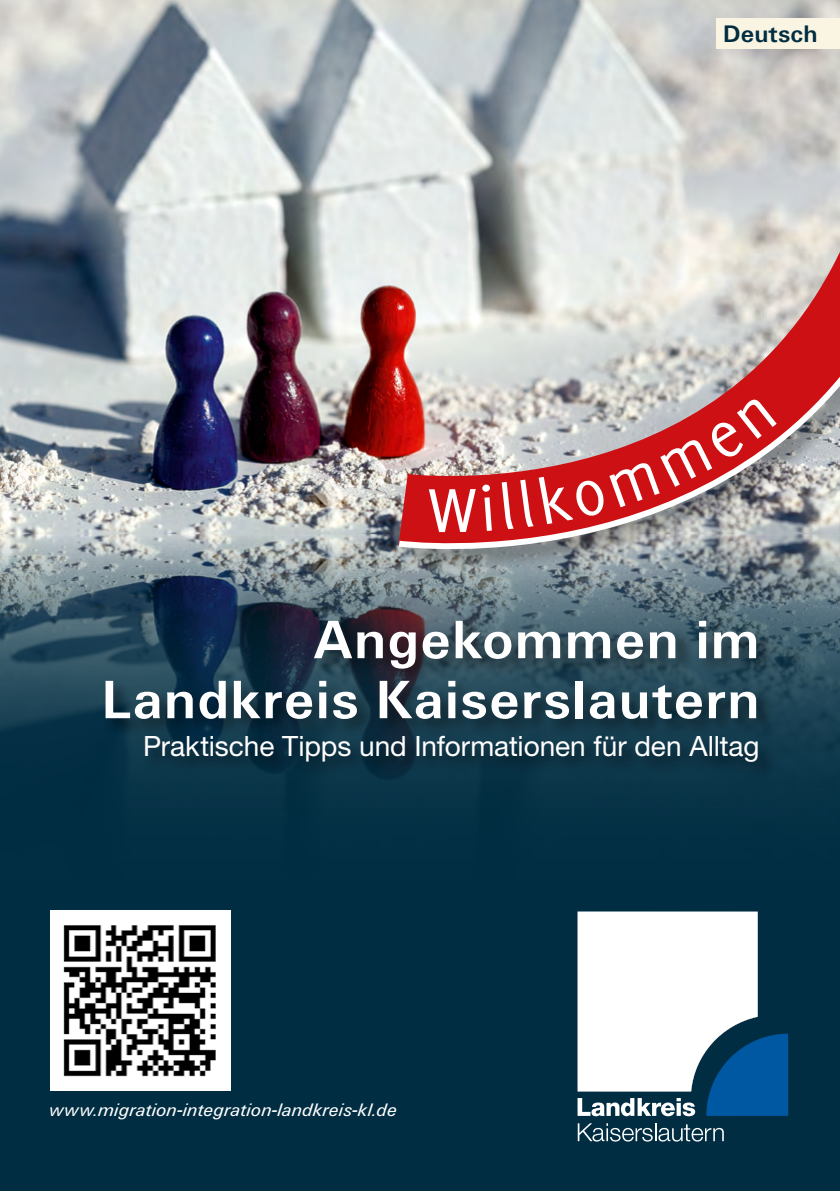
<style>
.page{position:relative;width:840px;height:1191px;background:#fff}
.page>*{position:absolute;margin:0;border:0;box-sizing:border-box;transform-origin:0 0}
.t1{font:68px "Delicious";color:#fff}
.t2{font:700 56px/60px "Unitus T";letter-spacing:.02em;color:#fff;text-align:right}
.t3{font:28px "Helvetica Neue East A";letter-spacing:-.005em;color:#fff}
.t4{font:700 24.8px "Unitus T";letter-spacing:.005em;color:#002d42}
.t5{font:italic 18.8px "Unitus T";letter-spacing:.01em;color:#fff}
</style>
<div class="page">
<div style="left:0;top:517px;width:839px;height:674px;background:#002d42"></div>
<img style="left:0;top:0;width:839px;height:1071px">
<div style="left:102px;top:618px;width:674px;height:163px;background:#000;opacity:.5"></div>
<svg style="left:577px;top:1123px;width:146px;height:18px"></svg>
<svg style="left:577px;top:911px;width:210px;height:205px;background:#b2c4d0"></svg>
<svg style="left:331px;top:164px;width:508px;height:418px;background:#c8c2c0"></svg>
<svg style="left:393px;top:268px;width:446px;height:323px;background:#bfa1a0"></svg>
<div style="left:50px;top:910px;width:180px;height:181px;background:#fff"></div>
<img style="left:63px;top:925px;width:153px;height:152px">
<div style="left:715px;top:18px;width:124px;height:31px;background:#faf5e2"></div>
<svg style="left:482px;top:484px;width:10px;height:47px"></svg>
<svg style="left:501px;top:482px;width:12px;height:47px"></svg>
<svg style="left:520px;top:397px;width:256px;height:130px;background:#c15f61"></svg>
<h1 class="t1" style="left:428px;top:471px;width:50px">W</h1>
<p class="t4" style="left:723px;top:19px;width:96px">Deutsch</p>
<h2 class="t2" style="left:102px;top:608px;width:659px">Angekommen im<br>Landkreis Kaiserslautern</h2>
<p class="t3" style="left:143px;top:729px;width:617px">Praktische Tipps und Informationen für den Alltag</p>
<p class="t5" style="left:50px;top:1099px;width:348px">www.migration-integration-landkreis-kl.de</p>
</div>
